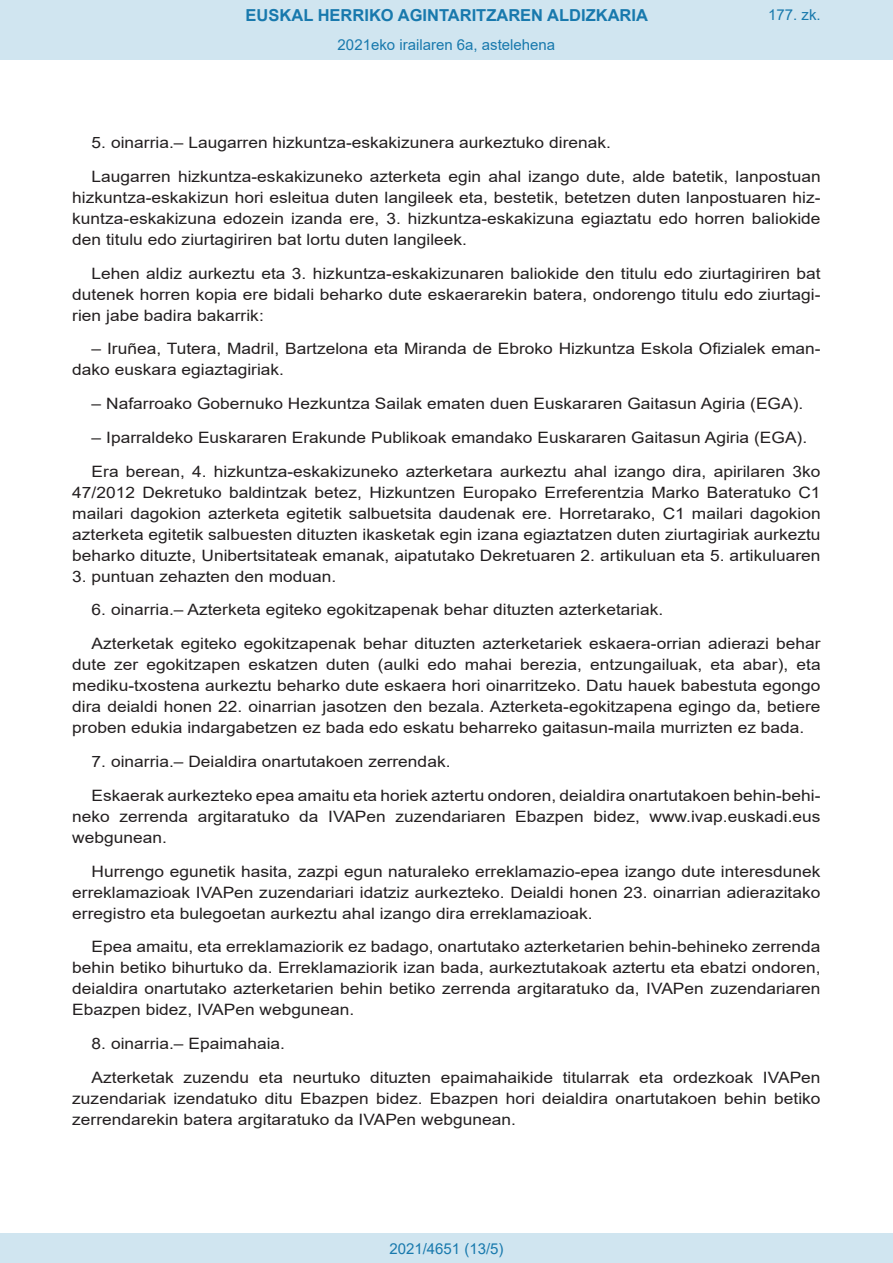
<style>
.page{position:relative;width:893px;height:1263px;background:#fff}
.page>*{position:absolute;margin:0;border:0;box-sizing:border-box;transform-origin:0 0}
.t1{font:700 16.5px "Arial";color:#1879ad}
.BOPVDetalle{font:15.6px/21px "Arial";color:#231f20;text-align:justify;scale:1.11 1}
.Paginacion_Centro{font:15px "Arial";color:#1879ad}
</style>
<div class="page">
<div style="left:0;top:0;width:893px;height:60px;background:#d0e5f0"></div>
<div style="left:0;top:1233px;width:893px;height:30px;background:#d0e5f0"></div>
<p class="t1" style="left:246px;top:3px;width:404px">EUSKAL HERRIKO AGINTARITZAREN ALDIZKARIA</p>
<p class="Paginacion_Centro" style="left:338px;top:35px;width:219px">2021eko irailaren 6a, astelehena</p>
<p class="Paginacion_Centro" style="left:768px;top:5px;width:54px">177. zk.</p>
<p class="BOPVDetalle" style="left:92px;top:132px;width:469px">5. oinarria.– Laugarren hizkuntza-eskakizunera aurkeztuko direnak.</p>
<p class="BOPVDetalle" style="left:72px;top:166px;width:676px;text-indent:19px">Laugarren hizkuntza-eskakizuneko azterketa egin ahal izango dute, alde batetik, lanpostuan hizkuntza-eskakizun hori esleitua duten langileek eta, bestetik, betetzen duten lanpostuaren hiz&shy;kuntza-eskakizuna edozein izanda ere, 3. hizkuntza-eskakizuna egiaztatu edo horren baliokide den titulu edo ziurtagiriren bat lortu duten langileek.</p>
<p class="BOPVDetalle" style="left:72px;top:263px;width:676px;text-indent:19px">Lehen aldiz aurkeztu eta 3. hizkuntza-eskakizunaren baliokide den titulu edo ziurtagiriren bat dutenek horren kopia ere bidali beharko dute eskaerarekin batera, ondorengo titulu edo ziurtagi&shy;rien jabe badira bakarrik:</p>
<p class="BOPVDetalle" style="left:72px;top:338px;width:676px;text-indent:19px">– Iruñea, Tutera, Madril, Bartzelona eta Miranda de Ebroko Hizkuntza Eskola Ofizialek eman&shy;dako euskara egiaztagiriak.</p>
<p class="BOPVDetalle" style="left:92px;top:393px;width:643px">– Nafarroako Gobernuko Hezkuntza Sailak ematen duen Euskararen Gaitasun Agiria (EGA).</p>
<p class="BOPVDetalle" style="left:92px;top:427px;width:646px">– Iparraldeko Euskararen Erakunde Publikoak emandako Euskararen Gaitasun Agiria (EGA).</p>
<p class="BOPVDetalle" style="left:72px;top:461px;width:676px;text-indent:19px">Era berean, 4. hizkuntza-eskakizuneko azterketara aurkeztu ahal izango dira, apirilaren 3ko 47/2012 Dekretuko baldintzak betez, Hizkuntzen Europako Erreferentzia Marko Bateratuko C1 mailari dagokion azterketa egitetik salbuetsita daudenak ere. Horretarako, C1 mailari dagokion azterketa egitetik salbuesten dituzten ikasketak egin izana egiaztatzen duten ziurtagiriak aurkeztu beharko dituzte, Unibertsitateak emanak, aipatutako Dekretuaren 2. artikuluan eta 5. artikuluaren</p>
<p class="BOPVDetalle" style="left:72px;top:566px;width:239px">3. puntuan zehazten den moduan.</p>
<p class="BOPVDetalle" style="left:92px;top:599px;width:517px">6. oinarria.– Azterketa egiteko egokitzapenak behar dituzten azterketariak.</p>
<p class="BOPVDetalle" style="left:72px;top:633px;width:676px;text-indent:19px">Azterketak egiteko egokitzapenak behar dituzten azterketariek eskaera-orrian adierazi behar dute zer egokitzapen eskatzen duten (aulki edo mahai berezia, entzungailuak, eta abar), eta mediku-txostena aurkeztu beharko dute eskaera hori oinarritzeko. Datu hauek babestuta egongo dira deialdi honen 22. oinarrian jasotzen den bezala. Azterketa-egokitzapena egingo da, betiere proben edukia indargabetzen ez bada edo eskatu beharreko gaitasun-maila murrizten ez bada.</p>
<p class="BOPVDetalle" style="left:92px;top:751px;width:325px">7. oinarria.– Deialdira onartutakoen zerrendak.</p>
<p class="BOPVDetalle" style="left:72px;top:785px;width:676px;text-indent:19px">Eskaerak aurkezteko epea amaitu eta horiek aztertu ondoren, deialdira onartutakoen behin-behi&shy;neko zerrenda argitaratuko da IVAPen zuzendariaren Ebazpen bidez, www.ivap.euskadi.eus webgunean.</p>
<p class="BOPVDetalle" style="left:72px;top:860px;width:676px;text-indent:19px">Hurrengo egunetik hasita, zazpi egun naturaleko erreklamazio-epea izango dute interesdunek erreklamazioak IVAPen zuzendariari idatziz aurkezteko. Deialdi honen 23. oinarrian adierazitako erregistro eta bulegoetan aurkeztu ahal izango dira erreklamazioak.</p>
<p class="BOPVDetalle" style="left:72px;top:936px;width:676px;text-indent:19px">Epea amaitu, eta erreklamaziorik ez badago, onartutako azterketarien behin-behineko zerrenda behin betiko bihurtuko da. Erreklamaziorik izan bada, aurkeztutakoak aztertu eta ebatzi ondoren, deialdira onartutako azterketarien behin betiko zerrenda argitaratuko da, IVAPen zuzendariaren Ebazpen bidez, IVAPen webgunean.</p>
<p class="BOPVDetalle" style="left:92px;top:1033px;width:176px">8. oinarria.– Epaimahaia.</p>
<p class="BOPVDetalle" style="left:72px;top:1067px;width:676px;text-indent:19px">Azterketak zuzendu eta neurtuko dituzten epaimahaikide titularrak eta ordezkoak IVAPen zuzendariak izendatuko ditu Ebazpen bidez. Ebazpen hori deialdira onartutakoen behin betiko zerrendarekin batera argitaratuko da IVAPen webgunean.</p>
<p class="Paginacion_Centro" style="left:389px;top:1238px;width:116px">2021/4651 (13/5)</p>
</div>
